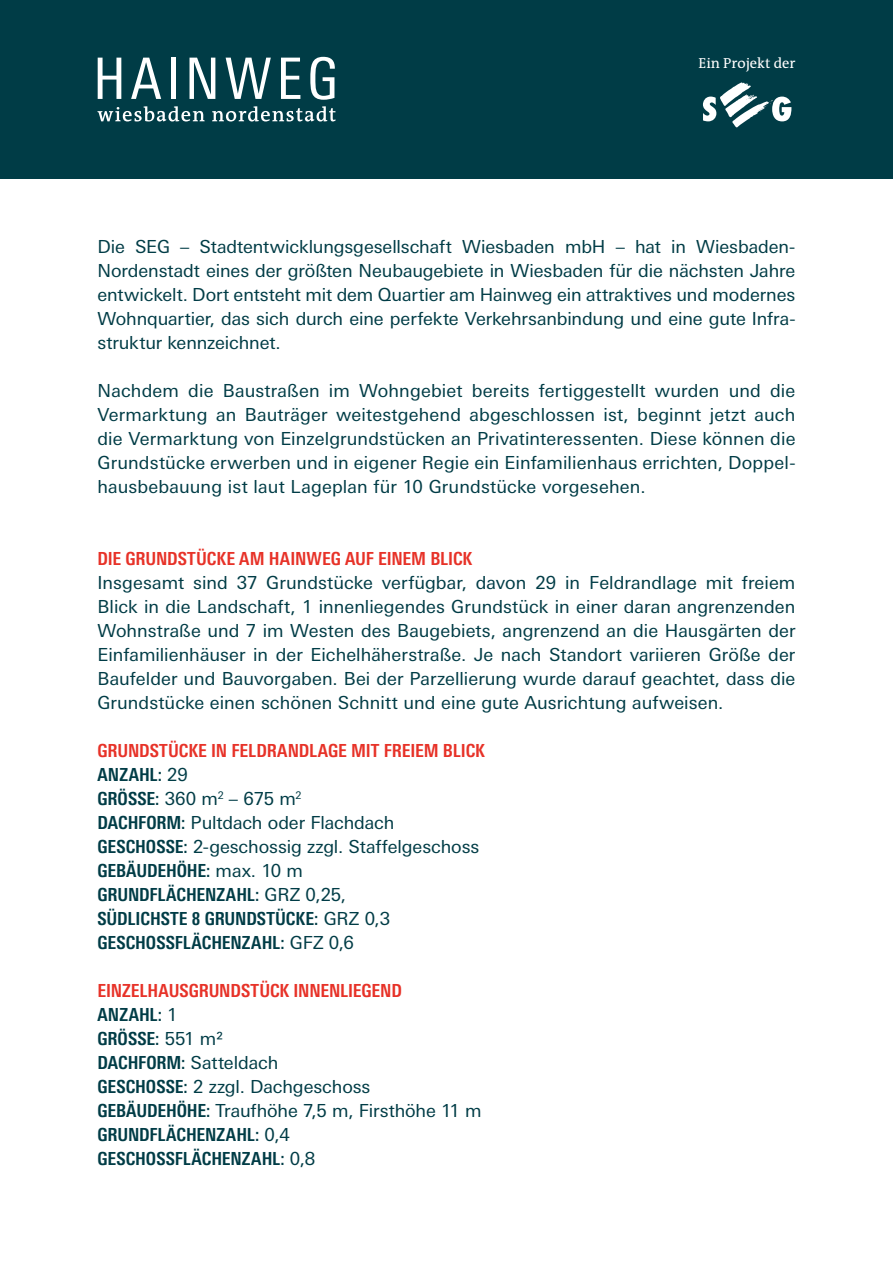
<style>
.page{position:relative;width:893px;height:1263px;background:#fff}
.page>*{position:absolute;margin:0;border:0;box-sizing:border-box;transform-origin:0 0}
.t1{font:18px/24px "LT Univers Basic";letter-spacing:-.005em;color:#003c46;text-align:justify}
.t2{font:700 condensed 18px/24px "LT Univers";letter-spacing:-.005em;color:#003c46}
.t3{font:700 condensed 18px/24px "LT Univers";letter-spacing:-.005em;color:#e73228}
.t4{font:14.55px "The Antiqua B5";color:#fff}
.s1{color:#003c46}
.s2{font-family:"LT Univers Basic";font-weight:400;font-stretch:normal;color:#003c46}
.s3{font-family:"LT Univers";font-weight:700;font-stretch:condensed}
.s4{font-family:"LT Univers Basic";font-weight:400;font-stretch:normal}
</style>
<div class="page">
<div style="left:0;top:0;width:893px;height:178px;background:#003c46"></div>
<svg style="left:98px;top:58px;width:23px;height:41px"></svg>
<svg style="left:131px;top:58px;width:30px;height:41px"></svg>
<div style="left:171px;top:58px;width:5px;height:41px;background:#fff"></div>
<svg style="left:190px;top:58px;width:25px;height:41px"></svg>
<svg style="left:226px;top:58px;width:45px;height:41px"></svg>
<svg style="left:281px;top:58px;width:19px;height:41px"></svg>
<svg style="left:310px;top:57px;width:25px;height:43px"></svg>
<svg style="left:98px;top:106px;width:107px;height:16px"></svg>
<svg style="left:212px;top:106px;width:124px;height:16px"></svg>
<svg style="left:703px;top:82px;width:88px;height:45px"></svg>
<p class="t4" style="left:698px;top:55px;width:99px">Ein Projekt der</p>
<p class="t1" style="left:98px;top:235px;width:699px">Die SEG – Stadtentwicklungsgesellschaft Wiesbaden mbH – hat in Wiesbaden-Nordenstadt eines der größten Neubaugebiete in Wiesbaden für die nächsten Jahre entwickelt. Dort entsteht mit dem Quartier am Hainweg ein attraktives und modernes Wohnquartier, das sich durch eine perfekte Verkehrsanbindung und eine gute Infra&shy;struktur kennzeichnet.</p>
<p class="t1" style="left:98px;top:379px;width:699px">Nachdem die Baustraßen im Wohngebiet bereits fertiggestellt wurden und die Vermarktung an Bauträger weitestgehend abgeschlossen ist, beginnt jetzt auch die Vermarktung von Einzelgrundstücken an Privatinteressenten. Diese können die Grundstücke erwerben und in eigener Regie ein Einfamilienhaus errichten, Doppel&shy;hausbebauung ist laut Lageplan für 10 Grundstücke vorgesehen.</p>
<p class="t3" style="left:98px;top:547px;width:376px">DIE GRUNDSTÜCKE AM HAINWEG AUF EINEM BLICK</p>
<p class="t1" style="left:98px;top:571px;width:699px">Insgesamt sind 37 Grundstücke verfügbar, davon 29 in Feldrandlage mit freiem Blick in die Landschaft, 1 innenliegendes Grundstück in einer daran angrenzenden Wohnstraße und 7 im Westen des Baugebiets, angrenzend an die Hausgärten der Einfamilienhäuser in der Eichelhäherstraße. Je nach Standort variieren Größe der Baufelder und Bauvorgaben. Bei der Parzellierung wurde darauf geachtet, dass die Grundstücke einen schönen Schnitt und eine gute Ausrichtung aufweisen.</p>
<p class="t3" style="left:98px;top:739px;width:389px">GRUNDSTÜCKE IN FELDRANDLAGE MIT FREIEM BLICK<br><span class="s1">ANZAHL:</span> <span class="s2">29</span></p>
<p class="t1" style="left:98px;top:787px;width:383px;text-align:left"><span class="s3">GRÖSSE:</span> 360 m<sup>2</sup> – 675 m<sup>2<br></sup><span class="s3">DACHFORM:</span> Pultdach oder Flachdach<br><span class="s3">GESCHOSSE:</span> 2-geschossig zzgl. Staffelgeschoss</p>
<p class="t2" style="left:98px;top:859px;width:294px">GEBÄUDEHÖHE: <span class="s4">max. 10 m<br></span>GRUNDFLÄCHENZAHL: <span class="s4">GRZ 0,25,<br></span>SÜDLICHSTE 8 GRUNDSTÜCKE: <span class="s4">GRZ 0,3<br></span>GESCHOSSFLÄCHENZAHL: <span class="s4">GFZ 0,6</span></p>
<p class="t3" style="left:98px;top:979px;width:306px">EINZELHAUSGRUNDSTÜCK INNENLIEGEND<br><span class="s1">ANZAHL:</span> <span class="s2">1<br></span><span class="s1">GRÖSSE:</span> <span class="s2">551 m²</span></p>
<p class="t1" style="left:98px;top:1051px;width:386px;text-align:left"><span class="s3">DACHFORM:</span> Satteldach<br><span class="s3">GESCHOSSE:</span> 2 zzgl. Dachgeschoss<br><span class="s3">GEBÄUDEHÖHE:</span> Traufhöhe 7,5 m, Firsthöhe 11 m</p>
<p class="t2" style="left:98px;top:1123px;width:219px">GRUNDFLÄCHENZAHL: <span class="s4">0,4<br></span>GESCHOSSFLÄCHENZAHL: <span class="s4">0,8</span></p>
</div>
